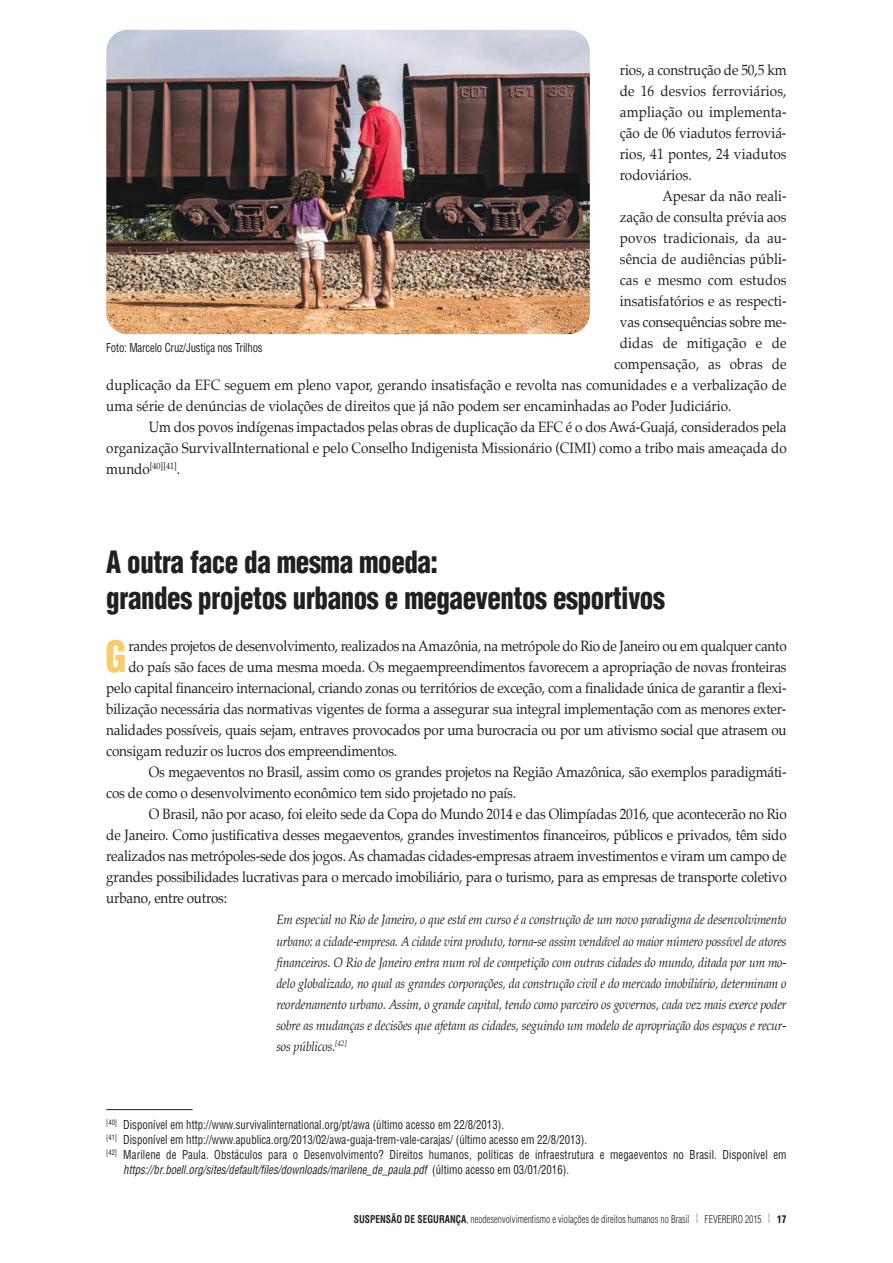
<style>
.page{position:relative;width:893px;height:1263px;background:#fff}
.page>*{position:absolute;margin:0;border:0;box-sizing:border-box;transform-origin:0 0}
.t1{font:900 condensed 41.85px "Helvetica";color:#fbca6b;scale:.9 1}
.t2{font:900 condensed 30px/36px "Helvetica";letter-spacing:-.015em;color:#241f1f;scale:.9 1}
.t3{font:15px/21px "Palatino";letter-spacing:-.015em;color:#241f1f;text-align:justify;scale:.9 1}
.t4{font:15px "Palatino";letter-spacing:.01em;color:#241f1f;scale:.9 1}
.t5{font:15px "Palatino";letter-spacing:.005em;color:#241f1f;scale:.9 1}
.t6{font:italic 13.5px/21px "Palatino";letter-spacing:-.015em;color:#241f1f;text-align:justify;scale:.9 1}
.t7{font:condensed 12px "Helvetica";color:#241f1f;scale:.9 1}
.t8{font:italic condensed 12px "Helvetica";color:#241f1f;scale:.9 1}
.t9{font:300 condensed 10.5px "Helvetica";color:#241f1f;scale:.9 1}
.t10{font:9px "Palatino";color:#241f1f;scale:.9 1}
.s1{font-size:15px}
.s2{font-style:normal}
.s3{font-weight:700}
.s4{font-size:13.5px;color:#969698}
.s5{font-weight:900}
</style>
<div class="page">
<img style="left:106px;top:30px;width:484px;height:304px;border-radius:21px">
<hr style="left:106px;top:1109px;width:87px;height:1px;background:#241f1f">
<p class="t3" style="left:620px;top:61px;width:187px">rios, a construção de 50,5 km de 16 desvios ferroviários, ampliação ou implementa&shy;ção de 06 viadutos ferroviá&shy;rios, 41 pontes, 24 viadutos rodoviários.</p>
<p class="t5" style="left:662px;top:189px;width:140px">Apesar da não reali-</p>
<p class="t3" style="left:620px;top:208px;width:187px">zação de consulta prévia aos</p>
<p class="t4" style="left:620px;top:231px;width:187px">povos tradicionais, da au-</p>
<p class="t4" style="left:620px;top:252px;width:187px">sência de audiências públi-</p>
<p class="t4" style="left:620px;top:273px;width:187px">cas e mesmo com estudos</p>
<p class="t3" style="left:620px;top:292px;width:187px">insatisfatórios e as respecti-</p>
<p class="t3" style="left:620px;top:313px;width:187px">vas consequências sobre me-</p>
<p class="t4" style="left:620px;top:336px;width:187px">didas de mitigação e de</p>
<p class="t4" style="left:614px;top:357px;width:193px">compensação, as obras de</p>
<p class="t3" style="left:106px;top:376px;width:757px">duplicação da EFC seguem em pleno vapor, gerando insatisfação e revolta nas comunidades e a verbalização de</p>
<p class="t3" style="left:106px;top:397px;width:696px">uma série de denúncias de violações de direitos que já não podem ser encaminhadas ao Poder Judiciário.</p>
<p class="t3" style="left:149px;top:418px;width:710px">Um dos povos indígenas impactados pelas obras de duplicação da EFC é o dos Awá-Guajá, considerados pela</p>
<p class="t3" style="left:106px;top:439px;width:757px">organização SurvivalInternational e pelo Conselho Indigenista Missionário (CIMI) como a tribo mais ameaçada do</p>
<p class="t10" style="left:106px;top:462px;width:84px"><span class="s1">mundo</span>[40][41]<span class="s1">.</span></p>
<p class="t7" style="left:106px;top:341px;width:175px">Foto: Marcelo Cruz/Justiça nos Trilhos</p>
<h2 class="t2" style="left:106px;top:545px;width:622px">A outra face da mesma moeda:<br>grandes projetos urbanos e megaeventos esportivos</h2>
<h1 class="t1" style="left:106px;top:633px;width:25px">G</h1>
<p class="t3" style="left:128px;top:637px;width:733px">randes projetos de desenvolvimento, realizados na Amazônia, na metrópole do Rio de Janeiro ou em qualquer canto</p>
<p class="t3" style="left:128px;top:658px;width:733px">do país são faces de uma mesma moeda. Os megaempreendimentos favorecem a apropriação de novas fronteiras</p>
<p class="t3" style="left:106px;top:679px;width:757px">pelo capital financeiro internacional, criando zonas ou territórios de exceção, com a finalidade única de garantir a flexi-</p>
<p class="t3" style="left:106px;top:700px;width:757px">bilização necessária das normativas vigentes de forma a assegurar sua integral implementação com as menores exter-</p>
<p class="t3" style="left:106px;top:721px;width:757px">nalidades possíveis, quais sejam, entraves provocados por uma burocracia ou por um ativismo social que atrasem ou</p>
<p class="t3" style="left:106px;top:742px;width:325px">consigam reduzir os lucros dos empreendimentos.</p>
<p class="t3" style="left:149px;top:763px;width:710px">Os megaeventos no Brasil, assim como os grandes projetos na Região Amazônica, são exemplos paradigmáti-</p>
<p class="t3" style="left:106px;top:784px;width:457px">cos de como o desenvolvimento econômico tem sido projetado no país.</p>
<p class="t3" style="left:149px;top:805px;width:710px">O Brasil, não por acaso, foi eleito sede da Copa do Mundo 2014 e das Olimpíadas 2016, que acontecerão no Rio</p>
<p class="t3" style="left:106px;top:826px;width:757px">de Janeiro. Como justificativa desses megaeventos, grandes investimentos financeiros, públicos e privados, têm sido</p>
<p class="t3" style="left:106px;top:847px;width:757px">realizados nas metrópoles-sede dos jogos. As chamadas cidades-empresas atraem investimentos e viram um campo de</p>
<p class="t3" style="left:106px;top:868px;width:757px">grandes possibilidades lucrativas para o mercado imobiliário, para o turismo, para as empresas de transporte coletivo</p>
<p class="t3" style="left:106px;top:889px;width:136px">urbano, entre outros:</p>
<p class="t6" style="left:276px;top:910px;width:568px">Em especial no Rio de Janeiro, o que está em curso é a construção de um novo paradigma de desenvolvimento urbano: a cidade-empresa. A cidade vira produto, torna-se assim vendável ao maior número possível de atores financeiros. O Rio de Janeiro entra num rol de competição com outras cidades do mundo, ditada por um mo&shy;delo globalizado, no qual as grandes corporações, da construção civil e do mercado imobiliário, determinam o reordenamento urbano. Assim, o grande capital, tendo como parceiro os governos, cada vez mais exerce poder sobre as mudanças e decisões que afetam as cidades, seguindo um modelo de apropriação dos espaços e recur&shy;sos públicos.<sup>[42]</sup></p>
<p class="t7" style="left:106px;top:1117px;width:443px"><sup>[40]</sup> Disponível em http://www.survivalinternational.org/pt/awa (último acesso em 22/8/2013).</p>
<p class="t7" style="left:106px;top:1132px;width:536px"><sup>[41]</sup> Disponível em http://www.apublica.org/2013/02/awa-guaja-trem-vale-carajas/ (último acesso em 22/8/2013).</p>
<p class="t7" style="left:106px;top:1147px;width:757px"><sup>[42]</sup> Marilene de Paula. Obstáculos para o Desenvolvimento? Direitos humanos, políticas de infraestrutura e megaeventos no Brasil. Disponível em</p>
<p class="t8" style="left:123px;top:1162px;width:497px">https://br.boell.org/sites/default/files/downloads/marilene_de_paula.pdf <span class="s2">(último acesso em 03/01/2016).</span></p>
<p class="t9" style="left:354px;top:1213px;width:482px"><span class="s3">SUSPENSÃO DE SEGURANÇA</span>, neodesenvolvimentismo e violações de direitos humanos no Brasil <span class="s4">l</span> FEVEREIRO 2015 <span class="s4">l</span> <span class="s5">17</span></p>
</div>
